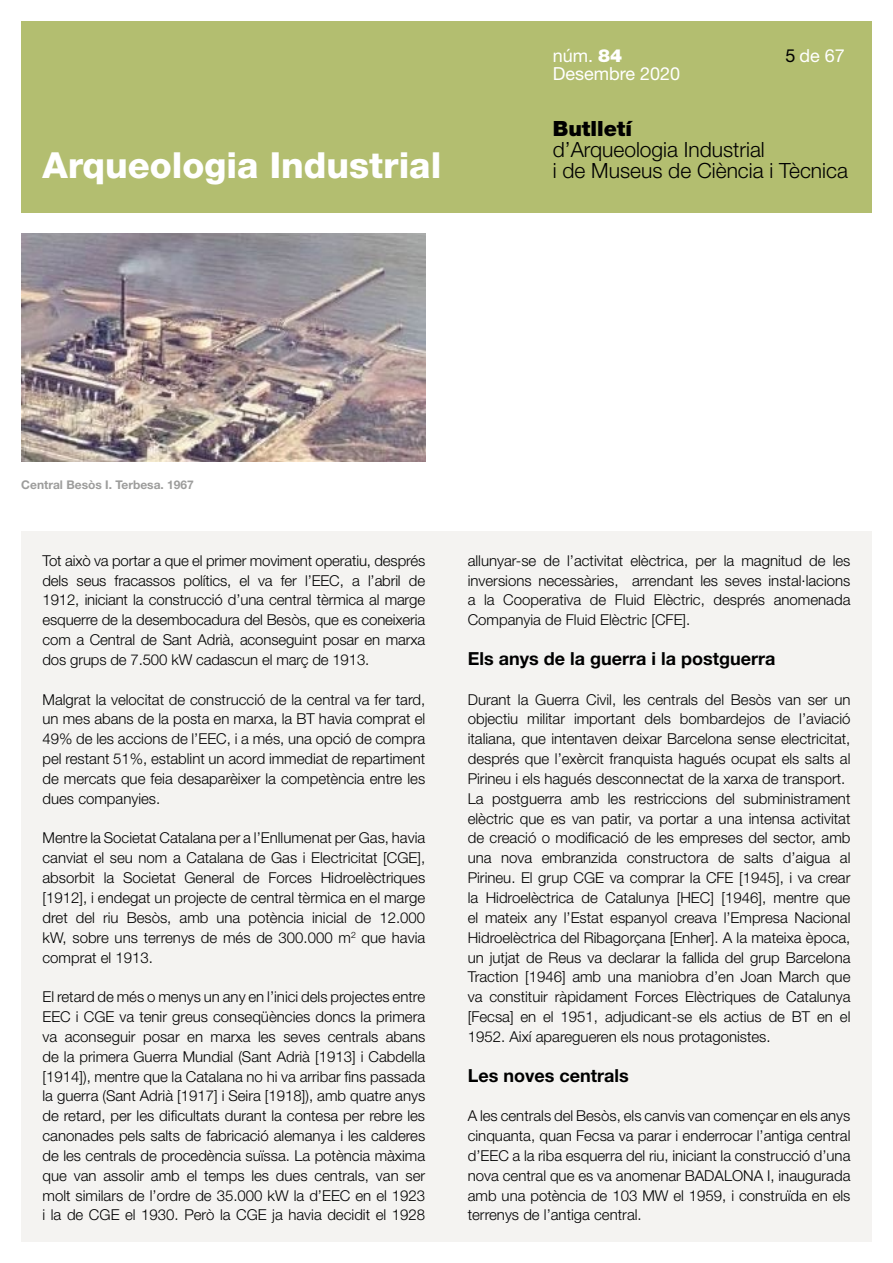
<style>
.page{position:relative;width:893px;height:1263px;background:#fff}
.page>*{position:absolute;margin:0;border:0;box-sizing:border-box;transform-origin:0 0}
.t1{font:800 36px "Helvetica Neue LT Std";color:#fff}
.t2{font:300 21px/21px "Helvetica Neue LT Std";color:#000}
.t3{font:900 21px "Helvetica Neue LT Std";color:#000}
.T1tolet_1{font:700 18px "Helvetica Neue LT Std";color:#000}
.t4{font:18px "Helvetica Neue LT Std";color:#fff}
.Texte{font:300 15px/19.8px "Helvetica Neue LT Std";color:#000;text-align:justify}
.Peus_d_imatge{font:700 12px "Helvetica Neue LT Std";color:#9d9d9c}
.s1{font-weight:900}
.s2{color:#000}
</style>
<div class="page">
<div style="left:21px;top:21px;width:851px;height:192px;background:#b3be70"></div>
<div style="left:21px;top:531px;width:851px;height:711px;background:#f4f3f1"></div>
<img style="left:21px;top:234px;width:404px;height:227px">
<h1 class="t1" style="left:43px;top:143px;width:400px">Arqueologia Industrial</h1>
<p class="t4" style="left:553px;top:45px;width:71px">núm. <span class="s1">84</span></p>
<p class="t4" style="left:785px;top:45px;width:61px"><span class="s2">5</span> de 67</p>
<p class="t4" style="left:553px;top:63px;width:129px">Desembre 2020</p>
<h2 class="t3" style="left:553px;top:116px;width:81px">Butlletí</h2>
<h2 class="t2" style="left:553px;top:139px;width:297px">d’Arqueologia Industrial<br>i de Museus de Ciència i Tècnica</h2>
<p class="Peus_d_imatge" style="left:21px;top:477px;width:174px">Central Besòs I. Terbesa. 1967</p>
<p class="Texte" style="left:43px;top:550px;width:384px">Tot això va portar a que el primer moviment operatiu, després dels seus fracassos polítics, el va fer l’EEC, a l’abril de 1912, iniciant la construcció d’una central tèrmica al marge esquerre de la desembocadura del Besòs, que es coneixeria com a Central de Sant Adrià, aconseguint posar en marxa dos grups de 7.500 kW cadascun el març de 1913.</p>
<p class="Texte" style="left:43px;top:689px;width:384px">Malgrat la velocitat de construcció de la central va fer tard, un mes abans de la posta en marxa, la BT havia comprat el 49% de les accions de l’EEC, i a més, una opció de compra pel restant 51%, establint un acord immediat de repartiment de mercats que feia desaparèixer la competència entre les dues companyies.</p>
<p class="Texte" style="left:43px;top:828px;width:384px">Mentre la Societat Catalana per a l’Enllumenat per Gas, havia canviat el seu nom a Catalana de Gas i Electricitat [CGE], absorbit la Societat General de Forces Hidroelèctriques [1912], i endegat un projecte de central tèrmica en el marge dret del riu Besòs, amb una potència inicial de 12.000 kW, sobre uns terrenys de més de 300.000 m<sup>2</sup> que havia comprat el 1913.</p>
<p class="Texte" style="left:43px;top:987px;width:384px">El retard de més o menys un any en l’inici dels projectes entre EEC i CGE va tenir greus conseqüències doncs la primera va aconseguir posar en marxa les seves centrals abans de la primera Guerra Mundial (Sant Adrià [1913] i Cabdella [1914]), mentre que la Catalana no hi va arribar fins passada la guerra (Sant Adrià [1917] i Seira [1918]), amb quatre anys de retard, per les dificultats durant la contesa per rebre les canonades pels salts de fabricació alemanya i les calderes de les centrals de procedència suïssa. La potència màxima que van assolir amb el temps les dues centrals, van ser molt similars de l’ordre de 35.000 kW la d’EEC en el 1923 i la de CGE el 1930. Però la CGE ja havia decidit el 1928</p>
<p class="Texte" style="left:468px;top:550px;width:384px">allunyar-se de l’activitat elèctrica, per la magnitud de les inversions necessàries, arrendant les seves instal·lacions a la Cooperativa de Fluid Elèctric, després anomenada Companyia de Fluid Elèctric [CFE].</p>
<p class="T1tolet_1" style="left:468px;top:647px;width:309px">Els anys de la guerra i la postguerra</p>
<p class="Texte" style="left:468px;top:689px;width:384px">Durant la Guerra Civil, les centrals del Besòs van ser un objectiu militar important dels bombardejos de l’aviació italiana, que intentaven deixar Barcelona sense electricitat, després que l’exèrcit franquista hagués ocupat els salts al Pirineu i els hagués desconnectat de la xarxa de transport.</p>
<p class="Texte" style="left:468px;top:788px;width:384px">La postguerra amb les restriccions del subministrament elèctric que es van patir, va portar a una intensa activitat de creació o modificació de les empreses del sector, amb una nova embranzida constructora de salts d’aigua al Pirineu. El grup CGE va comprar la CFE [1945], i va crear la Hidroelèctrica de Catalunya [HEC] [1946], mentre que el mateix any l’Estat espanyol creava l’Empresa Nacional Hidroelèctrica del Ribagorçana [Enher]. A la mateixa època, un jutjat de Reus va declarar la fallida del grup Barcelona Traction [1946] amb una maniobra d’en Joan March que va constituir ràpidament Forces Elèctriques de Catalunya [Fecsa] en el 1951, adjudicant-se els actius de BT en el 1952. Així aparegueren els nous protagonistes.</p>
<p class="T1tolet_1" style="left:468px;top:1064px;width:163px">Les noves centrals</p>
<p class="Texte" style="left:468px;top:1106px;width:384px">A les centrals del Besòs, els canvis van començar en els anys cinquanta, quan Fecsa va parar i enderrocar l’antiga central d’EEC a la riba esquerra del riu, iniciant la construcció d’una nova central que es va anomenar BADALONA I, inaugurada amb una potència de 103 MW el 1959, i construïda en els terrenys de l’antiga central.</p>
</div>
